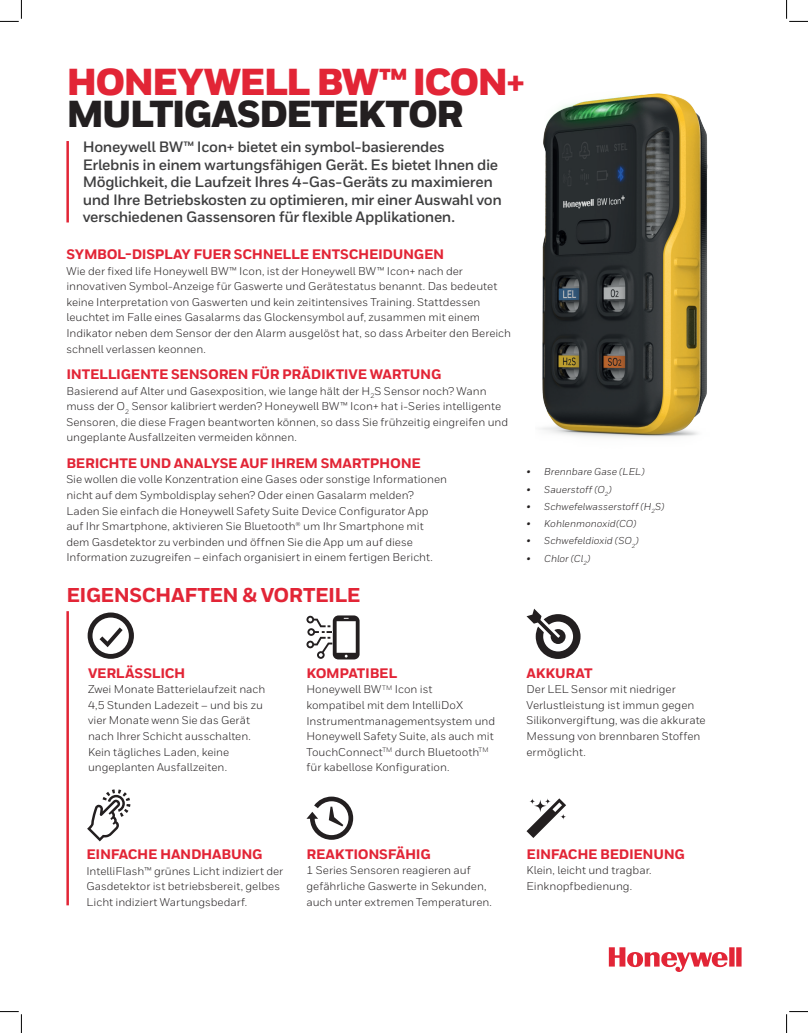
<style>
.page{position:relative;width:808px;height:1033px;background:#fff}
.page>*{position:absolute;margin:0;border:0;box-sizing:border-box;transform-origin:0 0}
._01_Cover__Heading_A{font:900 37.5px/31.2px "Honeywell Sans";letter-spacing:-.05em;color:#e22536}
._07_Inside__Intro_He{font:800 20px "Honeywell Sans";letter-spacing:-.025em;color:#e22536}
._08_Inside__Intro_Te{font:700 15px/17.5px "Honeywell Sans";letter-spacing:-.025em;color:#3e3e3f}
._09_Inside__Body_Hea{font:800 13.75px "Honeywell Sans";letter-spacing:-.02em;color:#e22536}
._10_Inside__Body_Tex{font:11.25px/15.6px "Honeywell Sans";color:#231f20}
._10_Inside__Body_Tex-2{font:italic 10px "Honeywell Sans";color:#231f20}
.s1{color:#231f20}
</style>
<div class="page">
<svg style="left:609px;top:947px;width:132px;height:25px"></svg>
<hr style="left:66px;top:141px;width:3px;height:81px;background:#e22536">
<img style="left:541px;top:93px;width:167px;height:345px">
<hr style="left:66px;top:611px;width:3px;height:294px;background:#e22536">
<svg style="left:88px;top:612px;width:46px;height:47px"></svg>
<svg style="left:306px;top:796px;width:47px;height:44px"></svg>
<svg style="left:526px;top:798px;width:40px;height:40px"></svg>
<svg style="left:526px;top:609px;width:54px;height:50px"></svg>
<svg style="left:306px;top:615px;width:54px;height:44px"></svg>
<svg style="left:87px;top:789px;width:43px;height:52px"></svg>
<svg style="left:0;top:0;width:22px;height:22px"></svg>
<svg style="left:0;top:1011px;width:22px;height:22px"></svg>
<svg style="left:786px;top:0;width:22px;height:22px"></svg>
<svg style="left:786px;top:1011px;width:22px;height:22px"></svg>
<p class="_01_Cover__Heading_A" style="left:66px;top:68px;width:461px">HONEYWELL BW™ ICON+<br><span class="s1">MULTIGASDETEKTOR</span></p>
<p class="_08_Inside__Intro_Te" style="left:83px;top:139px;width:421px">Honeywell BW™ Icon+ bietet ein symbol-basierendes Erlebnis in einem wartungsfähigen Gerät. Es bietet Ihnen die Möglichkeit, die Laufzeit Ihres 4-Gas-Geräts zu maximieren und Ihre Betriebskosten zu optimieren, mir einer Auswahl von verschiedenen Gassensoren für flexible Applikationen.</p>
<p class="_09_Inside__Body_Hea" style="left:66px;top:246px;width:379px">SYMBOL-DISPLAY FUER SCHNELLE ENTSCHEIDUNGEN</p>
<p class="_10_Inside__Body_Tex" style="left:66px;top:263px;width:446px">Wie der fixed life Honeywell BW™ Icon, ist der Honeywell BW™ Icon+ nach der innovativen Symbol-Anzeige für Gaswerte und Gerätestatus benannt. Das bedeutet keine Interpretation von Gaswerten und kein zeitintensives Training. Stattdessen leuchtet im Falle eines Gasalarms das Glockensymbol auf, zusammen mit einem Indikator neben dem Sensor der den Alarm ausgelöst hat, so dass Arbeiter den Bereich schnell verlassen keonnen.</p>
<p class="_09_Inside__Body_Hea" style="left:66px;top:366px;width:376px">INTELLIGENTE SENSOREN FÜR PRÄDIKTIVE WARTUNG</p>
<p class="_10_Inside__Body_Tex" style="left:66px;top:383px;width:443px">Basierend auf Alter und Gasexposition, wie lange hält der H<sub>2</sub>S Sensor noch? Wann muss der O<sub>2</sub> Sensor kalibriert werden? Honeywell BW™ Icon+ hat i-Series intelligente Sensoren, die diese Fragen beantworten können, so dass Sie frühzeitig eingreifen und ungeplante Ausfallzeiten vermeiden können.</p>
<p class="_09_Inside__Body_Hea" style="left:66px;top:454px;width:356px">BERICHTE UND ANALYSE AUF IHREM SMARTPHONE</p>
<p class="_10_Inside__Body_Tex" style="left:66px;top:472px;width:382px">Sie wollen die volle Konzentration eine Gases oder sonstige Informationen nicht auf dem Symboldisplay sehen? Oder einen Gasalarm melden?<br>Laden Sie einfach die Honeywell Safety Suite Device Configurator App auf Ihr Smartphone, aktivieren Sie Bluetooth® um Ihr Smartphone mit dem Gasdetektor zu verbinden und öffnen Sie die App um auf diese Information zuzugreifen – einfach organisiert in einem fertigen Bericht.</p>
<p class="_10_Inside__Body_Tex-2" style="left:526px;top:466px;width:120px">• Brennbare Gase (LEL)</p>
<p class="_10_Inside__Body_Tex-2" style="left:526px;top:483px;width:87px">• Sauerstoff (O<sub>2</sub>)</p>
<p class="_10_Inside__Body_Tex-2" style="left:526px;top:500px;width:139px">• Schwefelwasserstoff (H<sub>2</sub>S)</p>
<p class="_10_Inside__Body_Tex-2" style="left:526px;top:518px;width:111px">• Kohlenmonoxid(CO)</p>
<p class="_10_Inside__Body_Tex-2" style="left:526px;top:535px;width:114px">• Schwefeldioxid (SO<sub>2</sub>)</p>
<p class="_10_Inside__Body_Tex-2" style="left:526px;top:552px;width:66px">• Chlor (Cl<sub>2</sub>)</p>
<p class="_07_Inside__Intro_He" style="left:66px;top:583px;width:296px">EIGENSCHAFTEN &amp; VORTEILE</p>
<p class="_09_Inside__Body_Hea" style="left:88px;top:664px;width:99px">VERLÄSSLICH</p>
<p class="_10_Inside__Body_Tex" style="left:88px;top:681px;width:179px">Zwei Monate Batterielaufzeit nach<br>4,5 Stunden Ladezeit – und bis zu vier Monate wenn Sie das Gerät nach Ihrer Schicht ausschalten.<br>Kein tägliches Laden, keine ungeplanten Ausfallzeiten.</p>
<p class="_09_Inside__Body_Hea" style="left:306px;top:664px;width:92px">KOMPATIBEL</p>
<p class="_10_Inside__Body_Tex" style="left:306px;top:681px;width:190px">Honeywell BW<sup>TM</sup> Icon ist<br>kompatibel mit dem IntelliDoX<br>Instrumentmanagementsystem und<br>Honeywell Safety Suite, als auch mit<br>TouchConnect<sup>TM</sup> durch Bluetooth<sup>TM </sup>für kabellose Konfiguration.</p>
<p class="_09_Inside__Body_Hea" style="left:86px;top:846px;width:178px">EINFACHE HANDHABUNG</p>
<p class="_10_Inside__Body_Tex" style="left:86px;top:863px;width:198px">IntelliFlash™ grünes Licht indiziert der<br>Gasdetektor ist betriebsbereit, gelbes<br>Licht indiziert Wartungsbedarf.</p>
<p class="_09_Inside__Body_Hea" style="left:306px;top:845px;width:126px">REAKTIONSFÄHIG</p>
<p class="_10_Inside__Body_Tex" style="left:306px;top:863px;width:187px">1 Series Sensoren reagieren auf gefährliche Gaswerte in Sekunden, auch unter extremen Temperaturen.</p>
<p class="_09_Inside__Body_Hea" style="left:526px;top:664px;width:68px">AKKURAT</p>
<p class="_10_Inside__Body_Tex" style="left:526px;top:681px;width:181px">Der LEL Sensor mit niedriger<br>Verlustleistung ist immun gegen<br>Silikonvergiftung, was die akkurate<br>Messung von brennbaren Stoffen ermöglicht.</p>
<p class="_09_Inside__Body_Hea" style="left:526px;top:845px;width:160px">EINFACHE BEDIENUNG</p>
<p class="_10_Inside__Body_Tex" style="left:526px;top:863px;width:127px">Klein, leicht und tragbar.<br>Einknopfbedienung.</p>
</div>
